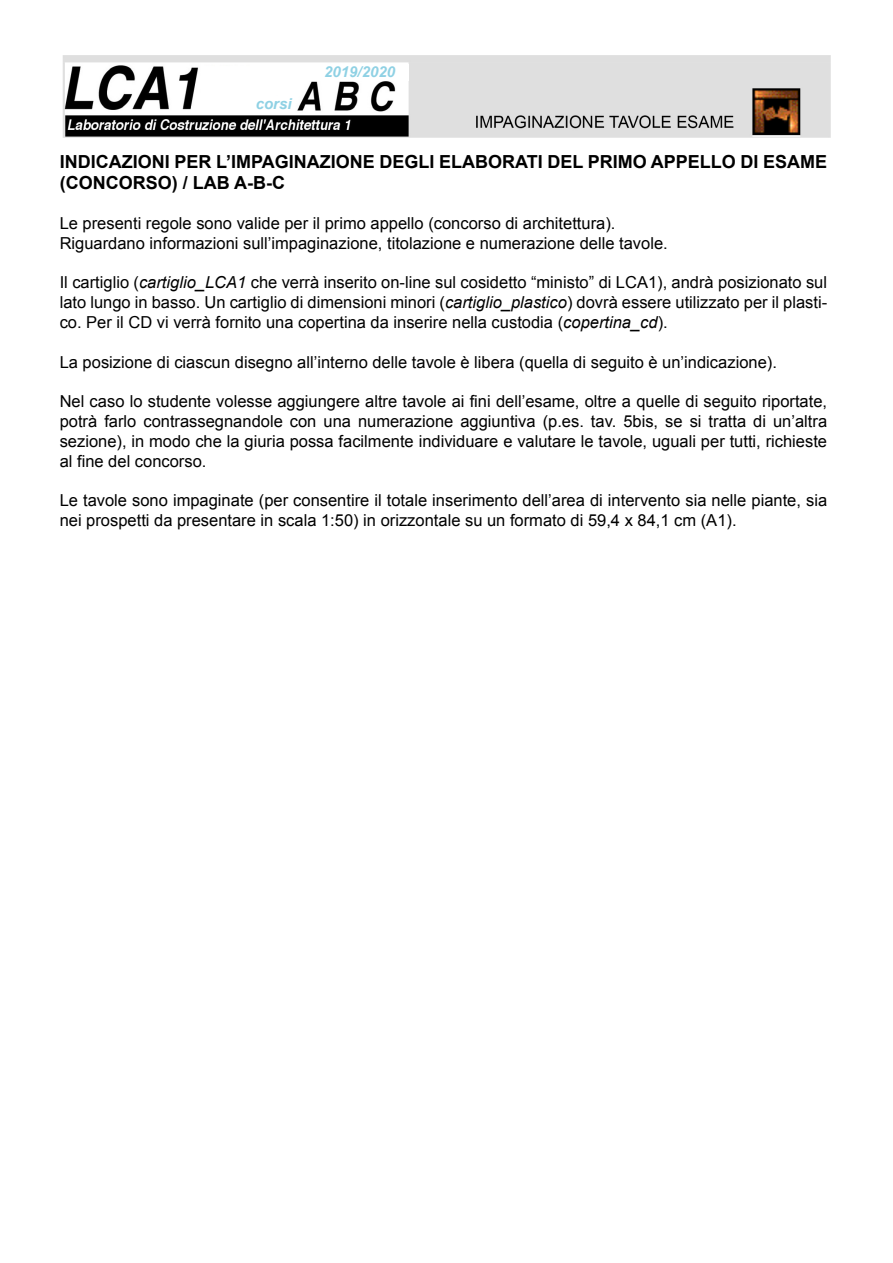
<style>
.page{position:relative;width:893px;height:1263px;background:#fff}
.page>*{position:absolute;margin:0;border:0;box-sizing:border-box;transform-origin:0 0}
.t1{font:700 18px/21.6px "Arial";color:#000}
.t2{font:16.5px/19.8px "Arial";color:#000}
.t3{font:italic 700 15px "Arial";color:#8fd1e4}
.s1{font-style:italic}
</style>
<div class="page">
<img style="left:63px;top:55px;width:767px;height:82px">
<div style="left:229px;top:96px;width:53px;height:17px;background:#fff"></div>
<div style="left:283px;top:64px;width:126px;height:17px;background:#fff"></div>
<p class="t3" style="left:256px;top:94px;width:37px">corsi</p>
<p class="t3" style="left:324px;top:62px;width:72px">2019/2020</p>
<p class="t1" style="left:60px;top:151px;width:769px">INDICAZIONI PER L’IMPAGINAZIONE DEGLI ELABORATI DEL PRIMO APPELLO DI ESAME (CONCORSO) / LAB A-B-C</p>
<p class="t2" style="left:60px;top:213px;width:609px">Le presenti regole sono valide per il primo appello (concorso di architettura).<br>Riguardano informazioni sull’impaginazione, titolazione e numerazione delle tavole.</p>
<p class="t2" style="left:60px;top:273px;width:769px;text-align:justify">Il cartiglio (<span class="s1">cartiglio_LCA1</span> che verrà inserito on-line sul cosidetto “ministo” di LCA1), andrà posizionato sul lato lungo in basso. Un cartiglio di dimensioni minori (<span class="s1">cartiglio_plastico</span>) dovrà essere utilizzato per il plasti&shy;co. Per il CD vi verrà fornito una copertina da inserire nella custodia (<span class="s1">copertina_cd</span>).</p>
<p class="t2" style="left:60px;top:352px;width:719px">La posizione di ciascun disegno all’interno delle tavole è libera (quella di seguito è un’indicazione).</p>
<p class="t2" style="left:60px;top:392px;width:769px;text-align:justify">Nel caso lo studente volesse aggiungere altre tavole ai fini dell’esame, oltre a quelle di seguito riportate, potrà farlo contrassegnandole con una numerazione aggiuntiva (p.es. tav. 5bis, se si tratta di un’altra sezione), in modo che la giuria possa facilmente individuare e valutare le tavole, uguali per tutti, richieste al fine del concorso.</p>
<p class="t2" style="left:60px;top:491px;width:769px">Le tavole sono impaginate (per consentire il totale inserimento dell’area di intervento sia nelle piante, sia nei prospetti da presentare in scala 1:50) in orizzontale su un formato di 59,4 x 84,1 cm (A1).</p>
</div>
